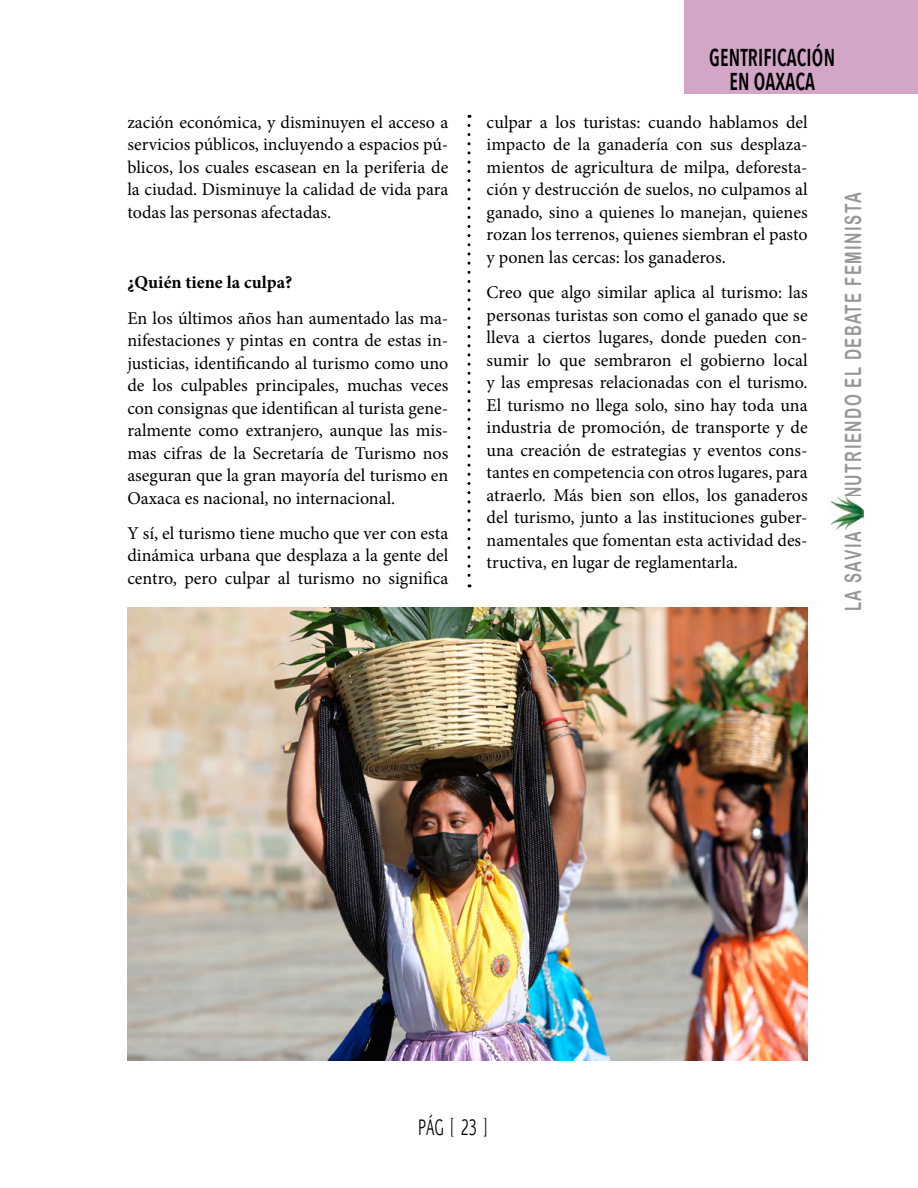
<style>
.page{position:relative;width:918px;height:1188px;background:#fff}
.page>*{position:absolute;margin:0;border:0;box-sizing:border-box;transform-origin:0 0}
.t1{font:600 24.3px/23.4px "Avenir Next Condensed";letter-spacing:.01em;color:#000;text-align:center;scale:.8 1}
.t2{font:22.5px "Arial Rounded MT Bold";letter-spacing:.1em;color:#999697;scale:.67 1}
.t3{font:20.25px "Euphemia UCAS";color:#000;scale:.67 1}
.t4{font:18px/22.5px "Minion Pro";color:#000;text-align:justify}
.t5{font:700 18px "Minion Pro";letter-spacing:.005em;color:#000}
</style>
<div class="page">
<div style="left:685px;top:0;width:233px;height:94px;background:#d3a6c8"></div>
<img style="left:830px;top:497px;width:33px;height:32px">
<svg style="left:468px;top:125px;width:3px;height:462px"></svg>
<img style="left:127px;top:607px;width:681px;height:454px">
<p class="t4" style="left:127px;top:111px;width:323px">zación económica, y disminuyen el acceso a servicios públicos, incluyendo a espacios pú&shy;blicos, los cuales escasean en la periferia de la ciudad. Disminuye la calidad de vida para todas las personas afectadas.</p>
<p class="t5" style="left:127px;top:270px;width:167px">¿Quién tiene la culpa?</p>
<p class="t4" style="left:127px;top:307px;width:323px">En los últimos años han aumentado las ma&shy;nifestaciones y pintas en contra de estas in&shy;justicias, identificando al turismo como uno de los culpables principales, muchas veces con consignas que identifican al turista gene&shy;ralmente como extranjero, aunque las mis&shy;mas cifras de la Secretaría de Turismo nos aseguran que la gran mayoría del turismo en Oaxaca es nacional, no internacional.</p>
<p class="t4" style="left:127px;top:522px;width:322px">Y sí, el turismo tiene mucho que ver con esta dinámica urbana que desplaza a la gente del centro, pero culpar al turismo no significa</p>
<h1 class="t1" style="left:709px;top:45px;width:159px">GENTRIFICACIÓN<br>EN OAXACA</h1>
<p class="t4" style="left:487px;top:111px;width:323px">culpar a los turistas: cuando hablamos del impacto de la ganadería con sus desplaza&shy;mientos de agricultura de milpa, deforesta&shy;ción y destrucción de suelos, no culpamos al ganado, sino a quienes lo manejan, quienes rozan los terrenos, quienes siembran el pasto y ponen las cercas: los ganaderos.</p>
<p class="t4" style="left:487px;top:281px;width:323px">Creo que algo similar aplica al turismo: las personas turistas son como el ganado que se lleva a ciertos lugares, donde pueden con&shy;sumir lo que sembraron el gobierno local y las empresas relacionadas con el turismo.<br>El turismo no llega solo, sino hay toda una industria de promoción, de transporte y de una creación de estrategias y eventos cons&shy;tantes en competencia con otros lugares, para atraerlo. Más bien son ellos, los ganaderos del turismo, junto a las instituciones guber&shy;namentales que fomentan esta actividad des&shy;tructiva, en lugar de reglamentarla.</p>
<p class="t2" style="left:840px;top:498px;width:458px;rotate:-90deg">NUTRIENDO EL DEBATE FEMINISTA</p>
<p class="t2" style="left:840px;top:611px;width:120px;rotate:-90deg">LA SAVIA</p>
<p class="t3" style="left:419px;top:1113px;width:104px">PÁG [ 23 ]</p>
</div>
